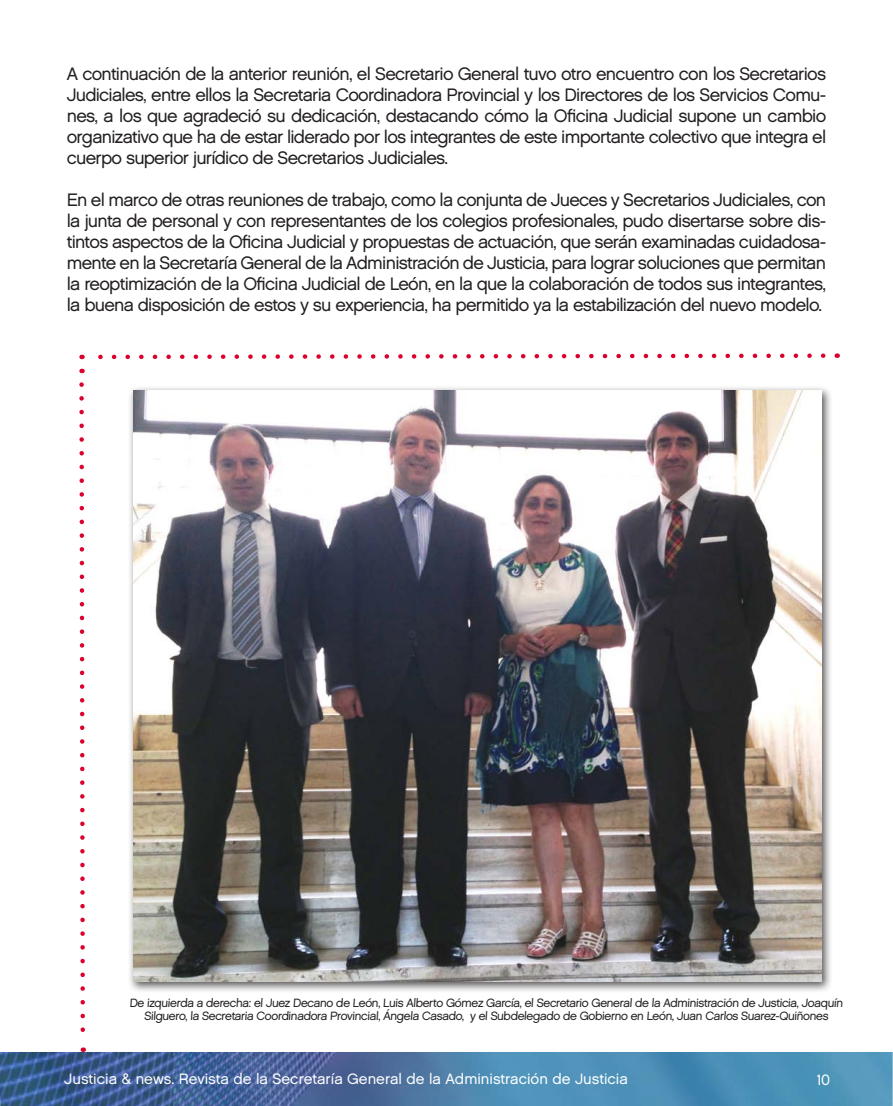
<style>
.page{position:relative;width:893px;height:1106px;background:#fff}
.page>*{position:absolute;margin:0;border:0;box-sizing:border-box;transform-origin:0 0}
.t1{font:18px/21px "Chalet London Nineteen Sixty";letter-spacing:-.04em;color:#231f20;text-align:justify}
.t2{font:15px "Chalet London Nineteen Sixty";color:#fff}
.t3{font:12px/13.5px "Chalet London Nineteen Sixty";color:#231f20;text-align:center}
</style>
<div class="page">
<img style="left:0;top:1052px;width:893px;height:54px">
<div style="left:128px;top:385px;width:704px;height:607px;background:#231f20;opacity:.75"></div>
<img style="left:133px;top:390px;width:689px;height:591px">
<svg style="left:79px;top:382px;width:7px;height:670px"></svg>
<svg style="left:82px;top:353px;width:744px;height:7px"></svg>
<p class="t1" style="left:67px;top:63px;width:761px">A continuación de la anterior reunión, el Secretario General tuvo otro encuentro con los Secretarios Judiciales, entre ellos la Secretaria Coordinadora Provincial y los Directores de los Servicios Comu&shy;nes, a los que agradeció su dedicación, destacando cómo la Oficina Judicial supone un cambio organizativo que ha de estar liderado por los integrantes de este importante colectivo que integra el cuerpo superior jurídico de Secretarios Judiciales.</p>
<p class="t1" style="left:67px;top:189px;width:761px">En el marco de otras reuniones de trabajo, como la conjunta de Jueces y Secretarios Judiciales, con la junta de personal y con representantes de los colegios profesionales, pudo disertarse sobre dis&shy;tintos aspectos de la Oficina Judicial y propuestas de actuación, que serán examinadas cuidadosa&shy;mente en la Secretaría General de la Administración de Justicia, para lograr soluciones que permitan la reoptimización de la Oficina Judicial de León, en la que la colaboración de todos sus integrantes, la buena disposición de estos y su experiencia, ha permitido ya la estabilización del nuevo modelo.</p>
<p class="t3" style="left:129px;top:995px;width:716px">De izquierda a derecha: el Juez Decano de León, Luis Alberto Gómez García, el Secretario General de la Administración de Justicia, Joaquín<br>Silguero, la Secretaria Coordinadora Provincial, Ángela Casado, y el Subdelegado de Gobierno en León, Juan Carlos Suarez-Quiñones</p>
<p class="t2" style="left:64px;top:1069px;width:565px">Justicia &amp; news. Revista de la Secretaría General de la Administración de Justicia</p>
<p class="t2" style="left:817px;top:1070px;width:15px">10</p>
</div>
